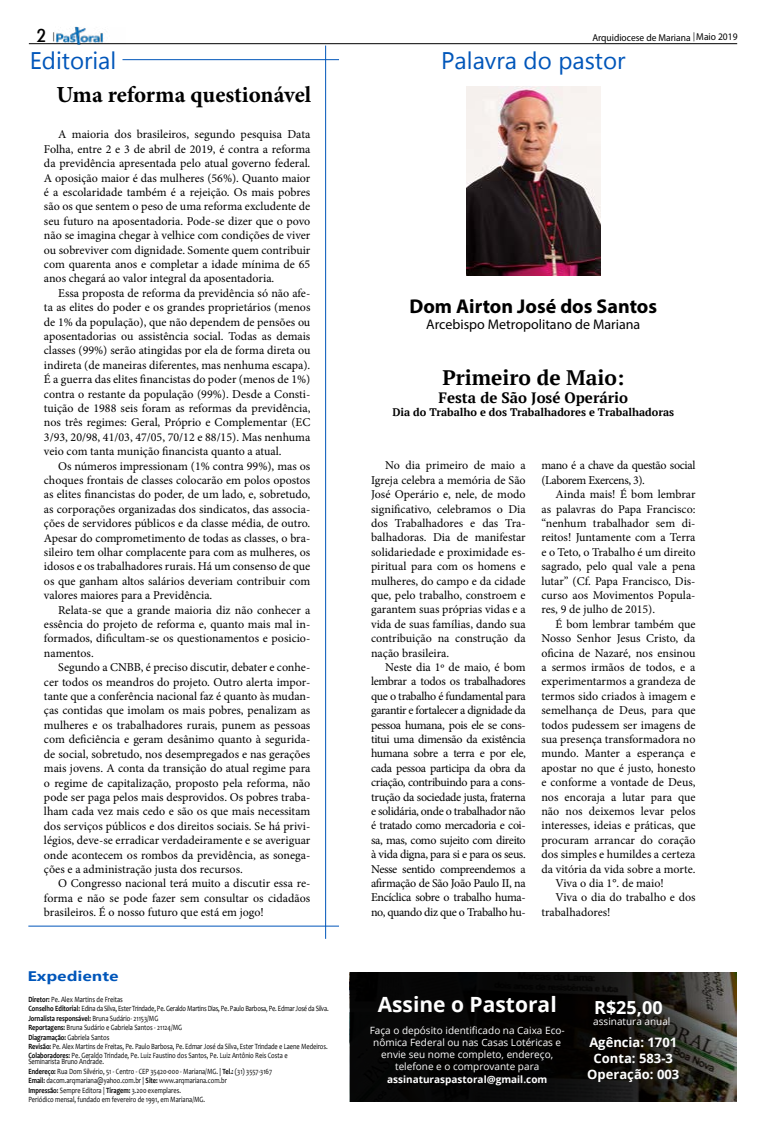
<style>
.page{position:relative;width:766px;height:1134px;background:#fff}
.page>*{position:absolute;margin:0;border:0;box-sizing:border-box;transform-origin:0 0}
.t1{font:24px "Gadugi";color:#0056ba}
.t2{font:700 23px "Minion Pro";letter-spacing:-.005em;color:#000}
.t3{font:700 21px "Open Sans";color:#fefefe}
.t4{font:700 21px "PT Serif";color:#000}
.t5{font:700 20px "Myriad Pro";color:#000}
.t6{font:700 18px "Open Sans";color:#fff}
.t7{font:17px "Geometric 212 BT";color:#000}
.t8{font:700 15px "PT Serif";color:#000}
.t9{font:14px "Myriad Pro";color:#000}
.t10{font:700 13px/15.6px "Open Sans";color:#fefefe;text-align:center}
.t11{font:700 13px "Microsoft Ya Hei UI";color:#0056ba;scale:1.25 1}
.t12{font:12px/14.4px "Minion Pro";color:#000;text-align:justify}
.t13{font:12px/14.4px "Minion Pro";letter-spacing:-.03em;color:#000}
.t14{font:700 11px "PT Serif";color:#000}
.t15{font:11px "PT Serif";color:#000;scale:.95 1}
.t16{font:10px/12px "Open Sans";color:#fefefe;text-align:center}
.t17{font:10px "Myriad Pro";color:#000;scale:.95 1}
.t18{font:700 10px "Open Sans";color:#fefefe}
.t19{font:10px "Open Sans";color:#fff}
.t20{font:8px/9.4px "Candara";color:#000;scale:.8 1}
.s1{font-family:"PT Serif";font-size:11px}
.s2{font-weight:700}
</style>
<div class="page">
<hr style="left:29px;top:43px;width:708px;height:1px;background:#000">
<img style="left:54px;top:26px;width:73px;height:19px">
<hr style="left:122px;top:59px;width:217px;height:1px;background:#0056ba">
<hr style="left:325px;top:46px;width:1px;height:893px;background:#0056ba">
<hr style="left:28px;top:926px;width:311px;height:1px;background:#0056ba">
<svg style="left:350px;top:973px;width:386px;height:129px;background:#131210"></svg>
<img style="left:466px;top:86px;width:134px;height:190px">
<h3 class="t7" style="left:37px;top:24px;width:11px">2</h3>
<p class="t15" style="left:53px;top:29px;width:4px">|</p>
<p class="t17" style="left:592px;top:31px;width:154px">Arquidiocese de Mariana <span class="s1">|</span> Maio 2019</p>
<h1 class="t1" style="left:30px;top:46px;width:88px">Editorial</h1>
<h1 class="t1" style="left:441px;top:46px;width:186px">Palavra do pastor</h1>
<h2 class="t2" style="left:56px;top:79px;width:256px">Uma reforma questionável</h2>
<p class="t12" style="left:44px;top:127px;width:268px;text-indent:14px">A maioria dos brasileiros, segundo pesquisa Data Folha, entre 2 e 3 de abril de 2019, é contra a reforma da previdência apresentada pelo atual governo federal.<br>A oposição maior é das mulheres (56%). Quanto maior é a escolaridade também é a rejeição. Os mais pobres são os que sentem o peso de uma reforma excludente de seu futuro na aposentadoria. Pode-se dizer que o povo não se imagina chegar à velhice com condições de viver ou sobreviver com dignidade. Somente quem contribuir com quarenta anos e completar a idade mínima de 65 anos chegará ao valor integral da aposentadoria.</p>
<p class="t12" style="left:44px;top:286px;width:268px;text-indent:14px">Essa proposta de reforma da previdência só não afe&shy;ta as elites do poder e os grandes proprietários (menos de 1% da população), que não dependem de pensões ou aposentadorias ou assistência social. Todas as demais classes (99%) serão atingidas por ela de forma direta ou indireta (de maneiras diferentes, mas nenhuma escapa).<br>É a guerra das elites financistas do poder (menos de 1%) contra o restante da população (99%). Desde a Consti&shy;tuição de 1988 seis foram as reformas da previdência, nos três regimes: Geral, Próprio e Complementar (EC 3/93, 20/98, 41/03, 47/05, 70/12 e 88/15). Mas nenhuma veio com tanta munição financista quanto a atual.</p>
<p class="t12" style="left:44px;top:459px;width:268px;text-indent:14px">Os números impressionam (1% contra 99%), mas os choques frontais de classes colocarão em polos opostos as elites financistas do poder, de um lado, e, sobretudo, as corporações organizadas dos sindicatos, das associa&shy;ções de servidores públicos e da classe média, de outro.<br>Apesar do comprometimento de todas as classes, o bra&shy;sileiro tem olhar complacente para com as mulheres, os idosos e os trabalhadores rurais. Há um consenso de que os que ganham altos salários deveriam contribuir com valores maiores para a Previdência.</p>
<p class="t12" style="left:44px;top:603px;width:268px;text-indent:14px">Relata-se que a grande maioria diz não conhecer a essência do projeto de reforma e, quanto mais mal in&shy;formados, dificultam-se os questionamentos e posicio&shy;namentos.</p>
<p class="t12" style="left:44px;top:660px;width:268px;text-indent:14px">Segundo a CNBB, é preciso discutir, debater e conhe&shy;cer todos os meandros do projeto. Outro alerta impor&shy;tante que a conferência nacional faz é quanto às mudan&shy;ças contidas que imolam os mais pobres, penalizam as mulheres e os trabalhadores rurais, punem as pessoas com deficiência e geram desânimo quanto à segurida&shy;de social, sobretudo, nos desempregados e nas gerações mais jovens. A conta da transição do atual regime para o regime de capitalização, proposto pela reforma, não pode ser paga pelos mais desprovidos. Os pobres traba&shy;lham cada vez mais cedo e são os que mais necessitam dos serviços públicos e dos direitos sociais. Se há privi&shy;légios, deve-se erradicar verdadeiramente e se averiguar onde acontecem os rombos da previdência, as sonega&shy;ções e a administração justa dos recursos.</p>
<p class="t12" style="left:44px;top:876px;width:268px;text-indent:14px">O Congresso nacional terá muito a discutir essa re&shy;forma e não se pode fazer sem consultar os cidadãos brasileiros. É o nosso futuro que está em jogo!</p>
<p class="t11" style="left:28px;top:967px;width:74px">Expediente</p>
<p class="t20" style="left:28px;top:995px;width:377px"><span class="s2">Diretor:</span> Pe. Alex Martins de Freitas<br><span class="s2">Conselho Editorial:</span> Edina da Silva, Ester Trindade, Pe. Geraldo Martins Dias, Pe. Paulo Barbosa, Pe. Edmar José da Silva.<br><span class="s2">Jornalista responsável:</span> Bruna Sudário- 21153/MG<br><span class="s2">Reportagens:</span> Bruna Sudário e Gabriela Santos - 21124/MG<br><span class="s2">Diagramação:</span> Gabriela Santos<br><span class="s2">Revisão:</span> Pe. Alex Martins de Freitas, Pe. Paulo Barbosa, Pe. Edmar José da Silva, Ester Trindade e Laene Medeiros.<br><span class="s2">Colaboradores:</span> Pe. Geraldo Trindade, Pe. Luiz Faustino dos Santos, Pe. Luiz Antônio Reis Costa e</p>
<p class="t20" style="left:28px;top:1057px;width:306px">Seminarista Bruno Andrade.<br><span class="s2">Endereço:</span> Rua Dom Silvério, 51 - Centro - CEP 35420-000 - Mariana/MG. | <span class="s2">Tel.:</span> (31) 3557-3167<br><span class="s2">Email:</span> dacom.arqmariana@yahoo.com.br | <span class="s2">Site:</span> www.arqmariana.com.br<br><span class="s2">Impressão:</span> Sempre Editora | <span class="s2">Tiragem:</span> 3.200 exemplares.<br>Periódico mensal, fundado em fevereiro de 1991, em Mariana/MG.</p>
<h3 class="t5" style="left:409px;top:293px;width:249px">Dom Airton José dos Santos</h3>
<p class="t9" style="left:426px;top:316px;width:215px">Arcebispo Metropolitano de Mariana</p>
<h3 class="t4" style="left:442px;top:363px;width:183px">Primeiro de Maio:</h3>
<p class="t8" style="left:438px;top:387px;width:191px">Festa de São José Operário</p>
<p class="t14" style="left:392px;top:405px;width:283px">Dia do Trabalho e dos Trabalhadores e Trabalhadoras</p>
<p class="t12" style="left:371px;top:458px;width:156px;text-indent:14px">No dia primeiro de maio a Igreja celebra a memória de São José Operário e, nele, de modo significativo, celebramos o Dia dos Trabalhadores e das Tra&shy;balhadoras. Dia de manifestar solidariedade e proximidade es&shy;piritual para com os homens e mulheres, do campo e da cidade que, pelo trabalho, constroem e garantem suas próprias vidas e a vida de suas famílias, dando sua contribuição na construção da nação brasileira.</p>
<p class="t12" style="left:371px;top:660px;width:156px;text-indent:14px">Neste dia 1º de maio, é bom lembrar a todos os trabalhadores que o trabalho é fundamental para garantir e fortalecer a dignidade da pessoa humana, pois ele se cons&shy;titui uma dimensão da existência humana sobre a terra e por ele, cada pessoa participa da obra da criação, contribuindo para a cons&shy;trução da sociedade justa, fraterna e solidária, onde o trabalhador não é tratado como mercadoria e coi&shy;sa, mas, como sujeito com direito à vida digna, para si e para os seus.<br>Nesse sentido compreendemos a afirmação de São João Paulo II, na Encíclica sobre o trabalho huma&shy;no, quando diz que o Trabalho hu-</p>
<p class="t13" style="left:541px;top:458px;width:155px">mano é a chave da questão social (Laborem Exercens, 3).</p>
<p class="t12" style="left:541px;top:487px;width:156px;text-indent:14px">Ainda mais! É bom lembrar as palavras do Papa Francisco: “nenhum trabalhador sem di&shy;reitos! Juntamente com a Terra e o Teto, o Trabalho é um direito sagrado, pelo qual vale a pena lutar” (Cf. Papa Francisco, Dis&shy;curso aos Movimentos Popula&shy;res, 9 de julho de 2015).</p>
<p class="t12" style="left:555px;top:617px;width:141px">É bom lembrar também que</p>
<p class="t12" style="left:541px;top:631px;width:155px">Nosso Senhor Jesus Cristo, da</p>
<p class="t12" style="left:541px;top:646px;width:155px">oficina de Nazaré, nos ensinou</p>
<p class="t12" style="left:541px;top:660px;width:155px">a sermos irmãos de todos, e a</p>
<p class="t12" style="left:541px;top:674px;width:155px">experimentarmos a grandeza de</p>
<p class="t12" style="left:541px;top:689px;width:155px">termos sido criados à imagem e</p>
<p class="t12" style="left:541px;top:703px;width:155px">semelhança de Deus, para que</p>
<p class="t12" style="left:541px;top:718px;width:156px">todos pudessem ser imagens de</p>
<p class="t12" style="left:541px;top:732px;width:155px">sua presença transformadora no</p>
<p class="t12" style="left:541px;top:746px;width:156px">mundo. Manter a esperança e</p>
<p class="t12" style="left:541px;top:761px;width:155px">apostar no que é justo, honesto</p>
<p class="t12" style="left:541px;top:775px;width:155px">e conforme a vontade de Deus,</p>
<p class="t12" style="left:541px;top:790px;width:155px">nos encoraja a lutar para que</p>
<p class="t12" style="left:541px;top:804px;width:155px">não nos deixemos levar pelos</p>
<p class="t12" style="left:541px;top:818px;width:155px">interesses, ideias e práticas, que</p>
<p class="t12" style="left:541px;top:833px;width:155px">procuram arrancar do coração</p>
<p class="t12" style="left:541px;top:847px;width:156px">dos simples e humildes a certeza</p>
<p class="t12" style="left:541px;top:862px;width:155px">da vitória da vida sobre a morte.</p>
<p class="t12" style="left:555px;top:876px;width:110px">Viva o dia 1°. de maio!</p>
<p class="t12" style="left:555px;top:890px;width:141px">Viva o dia do trabalho e dos</p>
<p class="t12" style="left:541px;top:905px;width:70px">trabalhadores!</p>
<h3 class="t3" style="left:377px;top:989px;width:180px">Assine o Pastoral</h3>
<h3 class="t6" style="left:594px;top:994px;width:70px">R$25,00</h3>
<p class="t16" style="left:369px;top:1024px;width:196px">Faça o depósito identificado na Caixa Eco&shy;nômica Federal ou nas Casas Lotéricas e envie seu nome completo, endereço, telefone e o comprovante para</p>
<p class="t10" style="left:587px;top:1034px;width:93px">Agência: 1701<br>Conta: 583-3<br>Operação: 003</p>
<p class="t19" style="left:593px;top:1015px;width:79px">assinatura anual</p>
<p class="t18" style="left:387px;top:1072px;width:162px">assinaturaspastoral@gmail.com</p>
</div>
